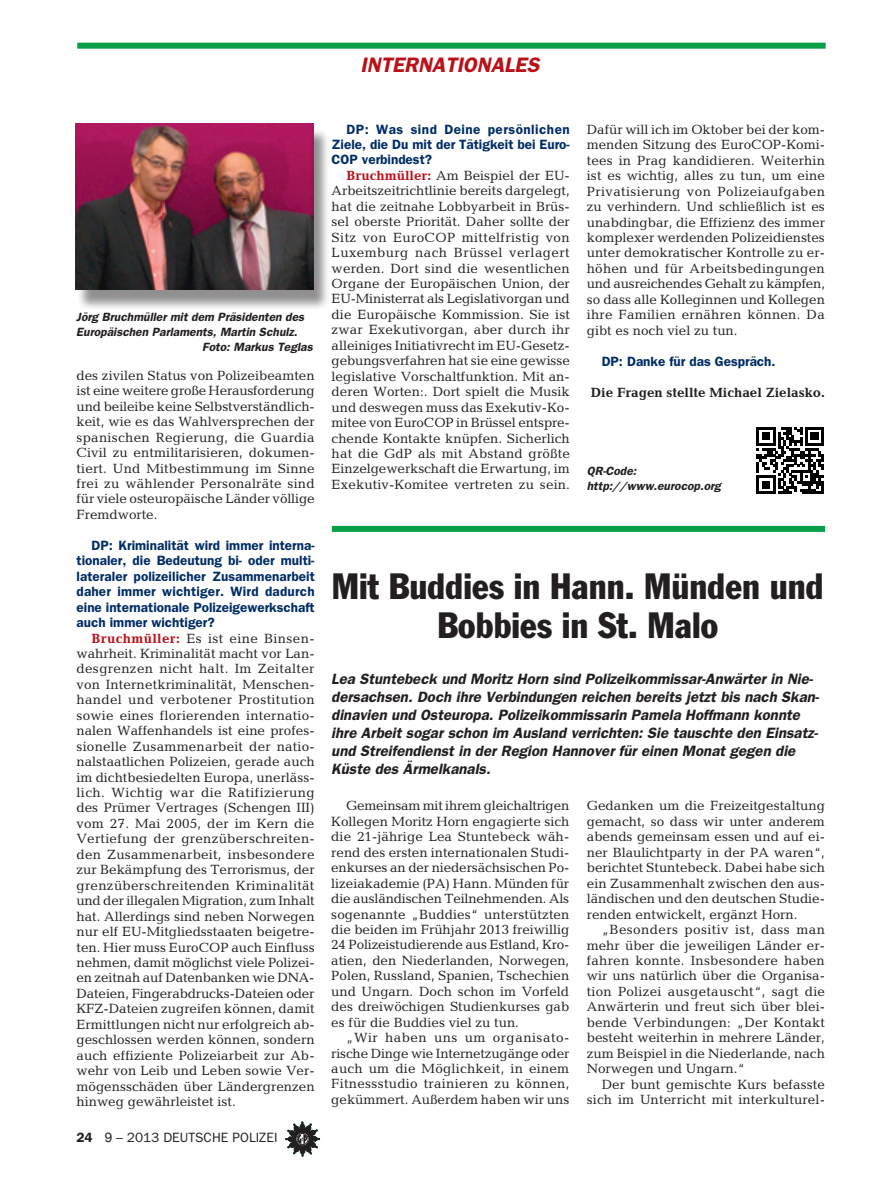
<style>
.page{position:relative;width:893px;height:1191px;background:#fff}
.page>*{position:absolute;margin:0;border:0;box-sizing:border-box;transform-origin:0 0}
.t1{font:condensed 36px/39px "Franklin Gothic";color:#231f20;text-align:center}
.t2{font:italic 600 21px "Franklin Gothic";color:#bb1018}
.t3{font:italic 600 15px/18px "Franklin Gothic";color:#231f20}
.t4{font:13.5px/15.5px "Candida";color:#231f20;text-align:justify}
.t5{font:600 13.5px/15.5px "Franklin Gothic";color:#002d66;text-align:justify}
.t6{font:700 13.5px "Candida";color:#231f20}
.t7{font:13.5px "Franklin Gothic";color:#231f20}
.t8{font:italic 600 12px/15px "Franklin Gothic";color:#231f20}
.s1{font-weight:700;color:#bb1018}
.s2{font-weight:600}
.s3{font-family:"Helvetica Neue"}
</style>
<div class="page">
<svg style="left:285px;top:1121px;width:35px;height:35px"></svg>
<div style="left:77px;top:43px;width:749px;height:6px;background:#0a9f46"></div>
<div style="left:76px;top:128px;width:254px;height:182px;background:#231f20;opacity:.5"></div>
<img style="left:76px;top:123px;width:237px;height:166px">
<div style="left:332px;top:526px;width:493px;height:6px;background:#0a9f46"></div>
<svg style="left:756px;top:427px;width:68px;height:67px"></svg>
<h2 class="t2" style="left:360px;top:52px;width:20px">Internationales</h2>
<p class="t8" style="left:76px;top:310px;width:229px">Jörg Bruchmüller mit dem Präsidenten des</p>
<p class="t8" style="left:76px;top:325px;width:223px">Europäischen Parlaments, Martin Schulz.</p>
<p class="t8" style="left:202px;top:340px;width:112px">Foto: Markus Teglas</p>
<p class="t4" style="left:77px;top:367px;width:240px">des zivilen Status von Polizeibeamten ist eine weitere große Herausforderung und beileibe keine Selbstverständlich&shy;keit, wie es das Wahlversprechen der spanischen Regierung, die Guardia Civil zu entmilitarisieren, dokumen&shy;tiert. Und Mitbestimmung im Sinne frei zu wählender Personalräte sind für viele osteuropäische Länder völlige Fremdworte.</p>
<p class="t5" style="left:77px;top:537px;width:240px;text-indent:15px">DP: Kriminalität wird immer interna&shy;tionaler, die Bedeutung bi- oder multi&shy;lateraler polizeilicher Zusammenarbeit daher immer wichtiger. Wird dadurch eine internationale Polizeigewerkschaft auch immer wichtiger?</p>
<p class="t4" style="left:77px;top:630px;width:240px;text-indent:15px"><span class="s1">Bruchmüller:</span> Es ist eine Binsen&shy;wahrheit. Kriminalität macht vor Lan&shy;desgrenzen nicht halt. Im Zeitalter von Internetkriminalität, Menschen&shy;handel und verbotener Prostitution sowie eines florierenden internatio&shy;nalen Waffenhandels ist eine profes&shy;sionelle Zusammenarbeit der natio&shy;nalstaatlichen Polizeien, gerade auch im dichtbesiedelten Europa, unerläss&shy;lich. Wichtig war die Ratifizierung des Prümer Vertrages (Schengen III) vom 27. Mai 2005, der im Kern die Vertiefung der grenzüberschreiten&shy;den Zusammenarbeit, insbesondere zur Bekämpfung des Terrorismus, der grenzüberschreitenden Kriminalität und der illegalen Migration, zum Inhalt hat. Allerdings sind neben Norwegen nur elf EU-Mitgliedsstaaten beigetre&shy;ten. Hier muss EuroCOP auch Einfluss nehmen, damit möglichst viele Polizei&shy;en zeitnah auf Datenbanken wie DNA-Dateien, Fingerabdrucks-Dateien oder KFZ-Dateien zugreifen können, damit Ermittlungen nicht nur erfolgreich ab&shy;geschlossen werden können, sondern auch effiziente Polizeiarbeit zur Ab&shy;wehr von Leib und Leben sowie Ver&shy;mögensschäden über Ländergrenzen hinweg gewährleistet ist.</p>
<p class="t7" style="left:77px;top:1129px;width:203px"><span class="s2">24</span> <span class="s3">9</span> – 2013 DEUTSCHE POLIZEI</p>
<p class="t5" style="left:332px;top:121px;width:240px;text-indent:15px">DP: Was sind Deine persönlichen Ziele, die Du mit der Tätigkeit bei Euro-COP verbindest?</p>
<p class="t4" style="left:332px;top:168px;width:240px;text-indent:15px"><span class="s1">Bruchmüller:</span> Am Beispiel der EU-Arbeitszeitrichtlinie bereits dargelegt, hat die zeitnahe Lobbyarbeit in Brüs&shy;sel oberste Priorität. Daher sollte der Sitz von EuroCOP mittelfristig von Luxemburg nach Brüssel verlagert werden. Dort sind die wesentlichen Organe der Europäischen Union, der EU-Ministerrat als Legislativorgan und die Europäische Kommission. Sie ist zwar Exekutivorgan, aber durch ihr alleiniges Initiativrecht im EU-Gesetz&shy;gebungsverfahren hat sie eine gewisse legislative Vorschaltfunktion. Mit an&shy;deren Worten:. Dort spielt die Musik und deswegen muss das Exekutiv-Ko&shy;mitee von EuroCOP in Brüssel entspre&shy;chende Kontakte knüpfen. Sicherlich hat die GdP als mit Abstand größte Einzelgewerkschaft die Erwartung, im Exekutiv-Komitee vertreten zu sein.</p>
<p class="t4" style="left:587px;top:122px;width:240px">Dafür will ich im Oktober bei der kom&shy;menden Sitzung des EuroCOP-Komi&shy;tees in Prag kandidieren. Weiterhin ist es wichtig, alles zu tun, um eine Privatisierung von Polizeiaufgaben zu verhindern. Und schließlich ist es unabdingbar, die Effizienz des immer komplexer werdenden Polizeidienstes unter demokratischer Kontrolle zu er&shy;höhen und für Arbeitsbedingungen und ausreichendes Gehalt zu kämpfen, so dass alle Kolleginnen und Kollegen ihre Familien ernähren können. Da gibt es noch viel zu tun.</p>
<p class="t5" style="left:602px;top:353px;width:175px">DP: Danke für das Gespräch.</p>
<p class="t6" style="left:591px;top:384px;width:236px">Die Fragen stellte Michael Zielasko.</p>
<p class="t8" style="left:587px;top:463px;width:136px">QR-Code: http://www.eurocop.org</p>
<h1 class="t1" style="left:332px;top:566px;width:493px">Mit Buddies in Hann. Münden und<br>Bobbies in St. Malo</h1>
<p class="t3" style="left:331px;top:669px;width:490px">Lea Stuntebeck und Moritz Horn sind Polizeikommissar-Anwärter in Nie&shy;dersachsen. Doch ihre Verbindungen reichen bereits jetzt bis nach Skan&shy;dinavien und Osteuropa. Polizeikommissarin Pamela Hoffmann konnte ihre Arbeit sogar schon im Ausland verrichten: Sie tauschte den Einsatz&shy;und Streifendienst in der Region Hannover für einen Monat gegen die Küste des Ärmelkanals.</p>
<p class="t4" style="left:587px;top:798px;width:240px">Gedanken um die Freizeitgestaltung gemacht, so dass wir unter anderem abends gemeinsam essen und auf ei&shy;ner Blaulichtparty in der PA waren“, berichtet Stuntebeck. Dabei habe sich ein Zusammenhalt zwischen den aus&shy;ländischen und den deutschen Studie&shy;renden entwickelt, ergänzt Horn.</p>
<p class="t4" style="left:587px;top:921px;width:240px;text-indent:15px">„Besonders positiv ist, dass man mehr über die jeweiligen Länder er&shy;fahren konnte. Insbesondere haben wir uns natürlich über die Organisa&shy;tion Polizei ausgetauscht“, sagt die Anwärterin und freut sich über blei&shy;bende Verbindungen: „Der Kontakt besteht weiterhin in mehrere Länder, zum Beispiel in die Niederlande, nach Norwegen und Ungarn.“</p>
<p class="t4" style="left:587px;top:1076px;width:240px;text-align:right">Der bunt gemischte Kurs befasste sich im Unterricht mit interkulturel-</p>
<p class="t4" style="left:331px;top:798px;width:240px;text-indent:15px">Gemeinsam mit ihrem gleichaltrigen Kollegen Moritz Horn engagierte sich die 21-jährige Lea Stuntebeck wäh&shy;rend des ersten internationalen Studi&shy;enkurses an der niedersächsischen Po&shy;lizeiakademie (PA) Hann. Münden für die ausländischen Teilnehmenden. Als sogenannte „Buddies“ unterstützten die beiden im Frühjahr 2013 freiwillig 24 Polizeistudierende aus Estland, Kro&shy;atien, den Niederlanden, Norwegen, Polen, Russland, Spanien, Tschechien und Ungarn. Doch schon im Vorfeld des dreiwöchigen Studienkurses gab es für die Buddies viel zu tun.</p>
<p class="t4" style="left:331px;top:1029px;width:240px;text-indent:15px">„Wir haben uns um organisato&shy;rische Dinge wie Internetzugänge oder auch um die Möglichkeit, in einem Fitnessstudio trainieren zu können, gekümmert. Außerdem haben wir uns</p>
</div>
